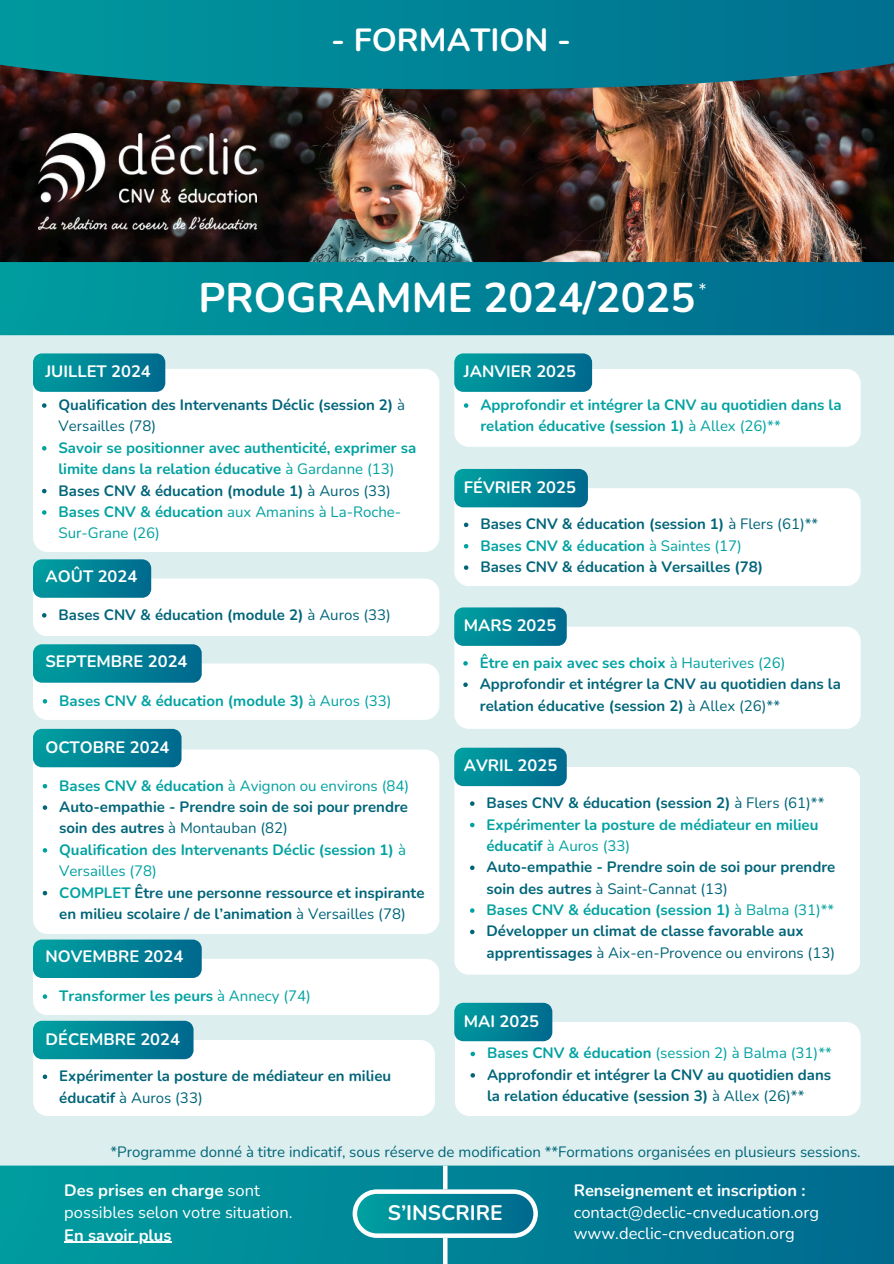
<style>
.page{position:relative;width:894px;height:1264px;background:#fff}
.page>*{position:absolute;margin:0;border:0;box-sizing:border-box;transform-origin:0 0}
.t1{font:700 41.4px "Nunito";color:#fff}
.t2{font:700 31.95px "Nunito";color:#fff}
.t3{font:700 21px "Nunito";color:#fff}
.t4{font:21px "Lato";color:#fff}
.t5{font:700 16.5px "Nunito";color:#fff}
.t6{font:16.5px/22.5px "Nunito";color:#fff}
.t7{font:700 15px/21.3px "Nunito";color:#006579}
.t8{font:700 15px/21.3px "Nunito";color:#00a2a1}
.t9{font:15px/21.3px "Nunito";color:#00a2a1}
.t10{font:15px "Nunito";color:#006579}
.s1{font-weight:400}
.s2{font-weight:700}
.s3{color:#00a2a1}
</style>
<div class="page">
<div style="left:0;top:0;width:893px;height:1263px;background:#dceeee"></div>
<img style="left:0;top:89px;width:893px;height:173px">
<svg style="left:0;top:262px;width:893px;height:73px;background:#008396"></svg>
<svg style="left:0;top:1165px;width:893px;height:98px;background:#028497"></svg>
<hr style="left:443px;top:1165px;width:4px;height:98px;background:#fff">
<svg style="left:0;top:0;width:893px;height:89px;background:#057c8d"></svg>
<img style="left:38px;top:134px;width:219px;height:95px">
<div style="left:33px;top:578px;width:406px;height:58px;background:#fff;border-radius:15px"></div>
<svg style="left:33px;top:559px;width:118px;height:38px;background:#058598"></svg>
<svg style="left:42px;top:613px;width:4px;height:4px"></svg>
<div style="left:33px;top:663px;width:406px;height:57px;background:#fff;border-radius:15px"></div>
<svg style="left:33px;top:644px;width:169px;height:38px;background:#048598"></svg>
<svg style="left:43px;top:699px;width:4px;height:4px"></svg>
<div style="left:33px;top:1039px;width:402px;height:76px;background:#fff;border-radius:15px"></div>
<svg style="left:33px;top:1020px;width:160px;height:39px;background:#068699"></svg>
<svg style="left:43px;top:1074px;width:4px;height:5px"></svg>
<div style="left:33px;top:369px;width:406px;height:183px;background:#fff;border-radius:15px"></div>
<svg style="left:33px;top:353px;width:132px;height:39px;background:#068699"></svg>
<svg style="left:42px;top:403px;width:4px;height:5px"></svg>
<svg style="left:42px;top:446px;width:4px;height:4px"></svg>
<svg style="left:42px;top:489px;width:4px;height:4px"></svg>
<svg style="left:42px;top:510px;width:4px;height:4px"></svg>
<div style="left:454px;top:369px;width:406px;height:78px;background:#fff;border-radius:15px"></div>
<svg style="left:454px;top:353px;width:138px;height:39px;background:#068699"></svg>
<svg style="left:464px;top:403px;width:4px;height:5px"></svg>
<hr style="left:64px;top:1241px;width:107px;height:1px;background:#fff">
<svg style="left:352px;top:1189px;width:185px;height:48px;background:#319bab"></svg>
<div style="left:454px;top:767px;width:406px;height:207px;background:#fff;border-radius:15px"></div>
<svg style="left:454px;top:747px;width:112px;height:39px;background:#078799"></svg>
<svg style="left:470px;top:801px;width:4px;height:4px"></svg>
<svg style="left:470px;top:822px;width:4px;height:5px"></svg>
<svg style="left:470px;top:865px;width:4px;height:5px"></svg>
<svg style="left:470px;top:908px;width:4px;height:4px"></svg>
<svg style="left:470px;top:929px;width:4px;height:5px"></svg>
<div style="left:33px;top:749px;width:406px;height:185px;background:#fff;border-radius:15px"></div>
<svg style="left:33px;top:729px;width:148px;height:38px;background:#028497"></svg>
<svg style="left:43px;top:784px;width:4px;height:4px"></svg>
<svg style="left:43px;top:805px;width:4px;height:4px"></svg>
<svg style="left:43px;top:848px;width:4px;height:4px"></svg>
<svg style="left:43px;top:890px;width:4px;height:5px"></svg>
<div style="left:454px;top:488px;width:406px;height:98px;background:#fff;border-radius:15px"></div>
<svg style="left:454px;top:469px;width:133px;height:38px;background:#028598"></svg>
<svg style="left:464px;top:522px;width:4px;height:5px"></svg>
<svg style="left:464px;top:544px;width:4px;height:4px"></svg>
<svg style="left:464px;top:565px;width:4px;height:5px"></svg>
<div style="left:454px;top:626px;width:406px;height:102px;background:#fff;border-radius:15px"></div>
<svg style="left:454px;top:607px;width:112px;height:39px;background:#078699"></svg>
<svg style="left:463px;top:661px;width:4px;height:4px"></svg>
<svg style="left:463px;top:682px;width:4px;height:5px"></svg>
<div style="left:455px;top:1022px;width:405px;height:93px;background:#fff;border-radius:15px"></div>
<svg style="left:454px;top:1002px;width:98px;height:39px;background:#09879a"></svg>
<svg style="left:470px;top:1051px;width:5px;height:5px"></svg>
<svg style="left:470px;top:1073px;width:5px;height:4px"></svg>
<div style="left:33px;top:958px;width:406px;height:57px;background:#fff;border-radius:15px"></div>
<svg style="left:33px;top:939px;width:169px;height:39px;background:#068699"></svg>
<svg style="left:43px;top:994px;width:4px;height:4px"></svg>
<h4 class="t2" style="left:331px;top:19px;width:241px">- FORMATION -</h4>
<p class="t1" style="left:198px;top:270px;width:498px">PROGRAMME 2024/2025</p>
<p class="t4" style="left:698px;top:278px;width:10px">*</p>
<p class="t5" style="left:45px;top:360px;width:107px">JUILLET 2024</p>
<h4 class="t7" style="left:58px;top:394px;width:348px">Qualification des Intervenants Déclic (session 2) <span class="s1">à<br>Versailles (78)</span></h4>
<p class="t8" style="left:58px;top:437px;width:359px">Savoir se positionner avec authenticité, exprimer sa limite dans la relation éducative <span class="s1">à Gardanne (13)</span></p>
<h4 class="t7" style="left:58px;top:480px;width:334px">Bases CNV &amp; éducation (module 1) <span class="s1">à Auros (33)</span></h4>
<p class="t9" style="left:58px;top:501px;width:344px"><span class="s2">Bases CNV &amp; éducation</span> aux Amanins à La-Roche-<br>Sur-Grane (26)</p>
<p class="t5" style="left:46px;top:565px;width:93px">AOÛT 2024</p>
<h1 class="t7" style="left:58px;top:604px;width:334px">Bases CNV &amp; éducation (module 2) <span class="s1">à Auros (33)</span></h1>
<p class="t5" style="left:45px;top:650px;width:143px">SEPTEMBRE 2024</p>
<h4 class="t8" style="left:59px;top:690px;width:334px">Bases CNV &amp; éducation (module 3) <span class="s1">à Auros (33)</span></h4>
<p class="t5" style="left:45px;top:736px;width:125px">OCTOBRE 2024</p>
<h4 class="t9" style="left:59px;top:775px;width:351px"><span class="s2">Bases CNV &amp; éducation</span> à Avignon ou environs (84)</h4>
<p class="t7" style="left:59px;top:796px;width:350px">Auto-empathie - Prendre soin de soi pour prendre soin des autres <span class="s1">à Montauban (82)</span></p>
<p class="t8" style="left:59px;top:839px;width:348px">Qualification des Intervenants Déclic (session 1) <span class="s1">à<br>Versailles (78)</span></p>
<p class="t7" style="left:59px;top:882px;width:366px"><span class="s3">COMPLET</span> Être une personne ressource et inspirante en milieu scolaire / de l’animation <span class="s1">à Versailles (78)</span></p>
<p class="t5" style="left:45px;top:945px;width:139px">NOVEMBRE 2024</p>
<p class="t8" style="left:59px;top:985px;width:253px">Transformer les peurs <span class="s1">à Annecy (74)</span></p>
<p class="t5" style="left:46px;top:1027px;width:136px">DÉCEMBRE 2024</p>
<p class="t7" style="left:59px;top:1065px;width:333px">Expérimenter la posture de médiateur en milieu éducatif <span class="s1">à Auros (33)</span></p>
<h4 class="t5" style="left:464px;top:360px;width:114px">JANVIER 2025</h4>
<p class="t8" style="left:480px;top:394px;width:362px">Approfondir et intégrer la CNV au quotidien dans la relation éducative (session 1) <span class="s1">à Allex (26)**</span></p>
<p class="t5" style="left:464px;top:476px;width:114px">FÉVRIER 2025</p>
<p class="t7" style="left:480px;top:514px;width:339px">Bases CNV &amp; éducation (session 1) <span class="s1">à Flers (61)**</span></p>
<h4 class="t8" style="left:480px;top:535px;width:263px">Bases CNV &amp; éducation <span class="s1">à Saintes (17)</span></h4>
<p class="t7" style="left:480px;top:556px;width:284px">Bases CNV &amp; éducation à Versailles (78)</p>
<p class="t5" style="left:464px;top:614px;width:94px">MARS 2025</p>
<p class="t8" style="left:479px;top:652px;width:307px">Être en paix avec ses choix <span class="s1">à Hauterives (26)</span></p>
<p class="t7" style="left:479px;top:673px;width:362px">Approfondir et intégrer la CNV au quotidien dans la relation éducative (session 2) <span class="s1">à Allex (26)**</span></p>
<h4 class="t5" style="left:464px;top:754px;width:95px">AVRIL 2025</h4>
<p class="t7" style="left:486px;top:792px;width:339px">Bases CNV &amp; éducation (session 2) <span class="s1">à Flers (61)**</span></p>
<p class="t8" style="left:486px;top:814px;width:333px">Expérimenter la posture de médiateur en milieu éducatif <span class="s1">à Auros (33)</span></p>
<p class="t7" style="left:486px;top:856px;width:350px">Auto-empathie - Prendre soin de soi pour prendre soin des autres <span class="s1">à Saint-Cannat (13)</span></p>
<h4 class="t8" style="left:486px;top:899px;width:349px">Bases CNV &amp; éducation (session 1) <span class="s1">à Balma (31)**</span></h4>
<p class="t7" style="left:486px;top:920px;width:350px">Développer un climat de classe favorable aux apprentissages <span class="s1">à Aix-en-Provence ou environs (13)</span></p>
<h3 class="t5" style="left:464px;top:1009px;width:77px">MAI 2025</h3>
<p class="t9" style="left:487px;top:1042px;width:346px"><span class="s2">Bases CNV &amp; éducation</span> (session 2) à Balma (31)**</p>
<p class="t7" style="left:487px;top:1064px;width:345px">Approfondir et intégrer la CNV au quotidien dans la relation éducative (session 3) <span class="s1">à Allex (26)**</span></p>
<p class="t10" style="left:110px;top:1142px;width:751px">*Programme donné à titre indicatif, sous réserve de modification **Formations organisées en plusieurs sessions.</p>
<p class="t6" style="left:64px;top:1178px;width:230px"><span class="s2">Des prises en charge</span> sont possibles selon votre situation.</p>
<p class="t5" style="left:64px;top:1223px;width:109px">En savoir plus</p>
<p class="t5" style="left:573px;top:1179px;width:233px">Renseignement et inscription :</p>
<h4 class="t6" style="left:573px;top:1200px;width:247px">contact@declic-cnveducation.org</h4>
<p class="t6" style="left:573px;top:1222px;width:222px">www.declic-cnveducation.org</p>
<h4 class="t3" style="left:387px;top:1199px;width:116px">S’INSCRIRE</h4>
</div>
